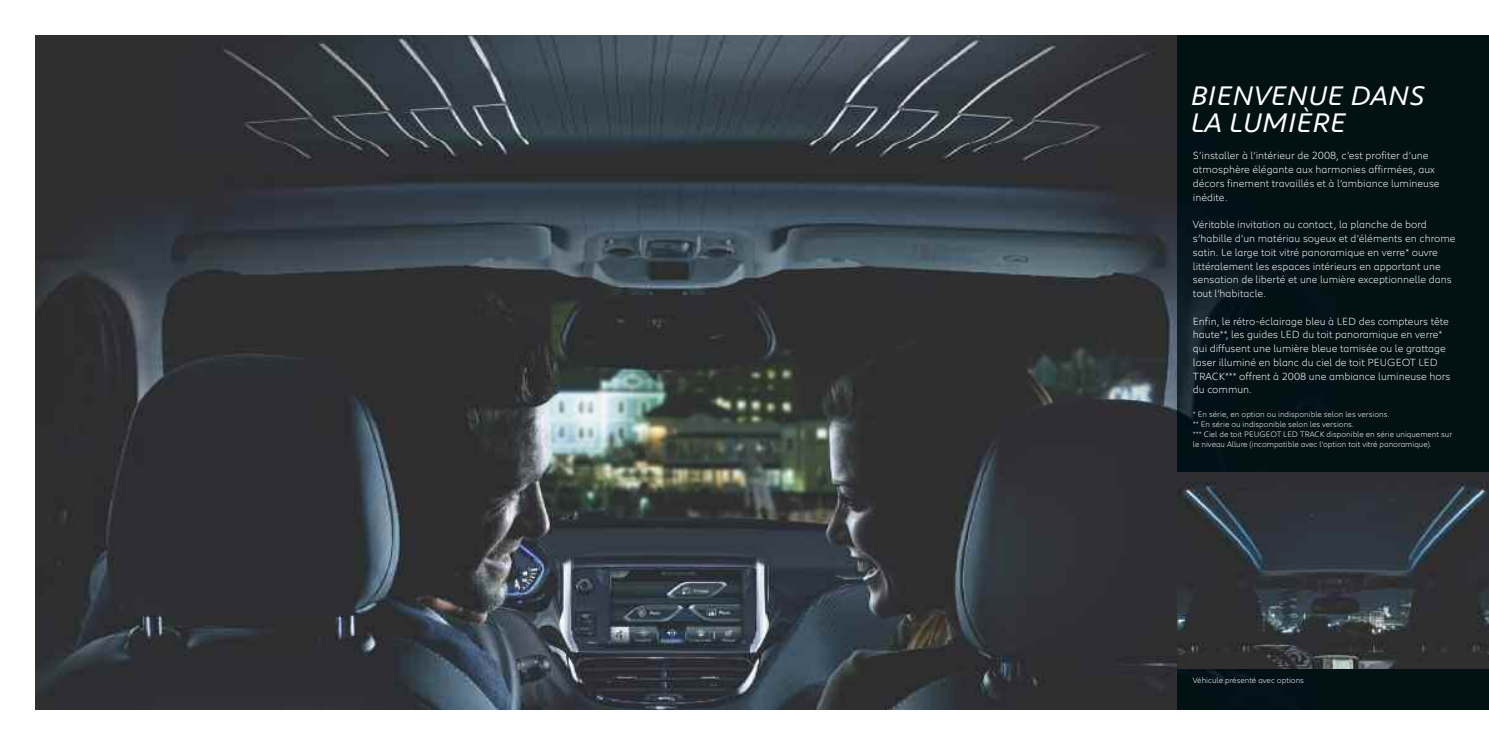
<style>
.page{position:relative;width:1489px;height:745px;background:#fff}
.page>*{position:absolute;margin:0;border:0;box-sizing:border-box;transform-origin:0 0}
.t1{font:italic 27.5px/27.5px "Peugeot";color:#fff}
.t2{font:300 10.62px/13.8px "Peugeot";color:#fff}
.t3{font:300 8.12px/10px "Peugeot";color:#fff}
</style>
<div class="page">
<img style="left:35px;top:35px;width:1141px;height:674px">
<div style="left:1176px;top:35px;width:312px;height:674px;background:#021212"></div>
<img style="left:1176px;top:472px;width:312px;height:196px">
<p class="t1" style="left:1191px;top:84px;width:236px">BIENVENUE DANS<br>LA LUMIÈRE</p>
<p class="t2" style="left:1192px;top:150px;width:248px">S’installer à l’intérieur de 2008, c’est profiter d’une atmosphère élégante aux harmonies affirmées, aux décors finement travaillés et à l’ambiance lumineuse inédite.</p>
<p class="t2" style="left:1192px;top:218px;width:264px">Véritable invitation au contact, la planche de bord s’habille d’un matériau soyeux et d’éléments en chrome satin. Le large toit vitré panoramique en verre* ouvre littéralement les espaces intérieurs en apportant une sensation de liberté et une lumière exceptionnelle dans tout l’habitacle.</p>
<p class="t2" style="left:1192px;top:315px;width:259px">Enfin, le rétro-éclairage bleu à LED des compteurs tête haute**, les guides LED du toit panoramique en verre* qui diffusent une lumière bleue tamisée ou le grattage laser illuminé en blanc du ciel de toit PEUGEOT LED TRACK*** offrent à 2008 une ambiance lumineuse hors du commun.</p>
<p class="t3" style="left:1192px;top:410px;width:261px">* En série, en option ou indisponible selon les versions.<br>** En série ou indisponible selon les versions.<br>*** Ciel de toit PEUGEOT LED TRACK disponible en série uniquement sur le niveau Allure (incompatible avec l’option toit vitré panoramique).</p>
<p class="t3" style="left:1192px;top:675px;width:113px">Véhicule présenté avec options</p>
</div>
